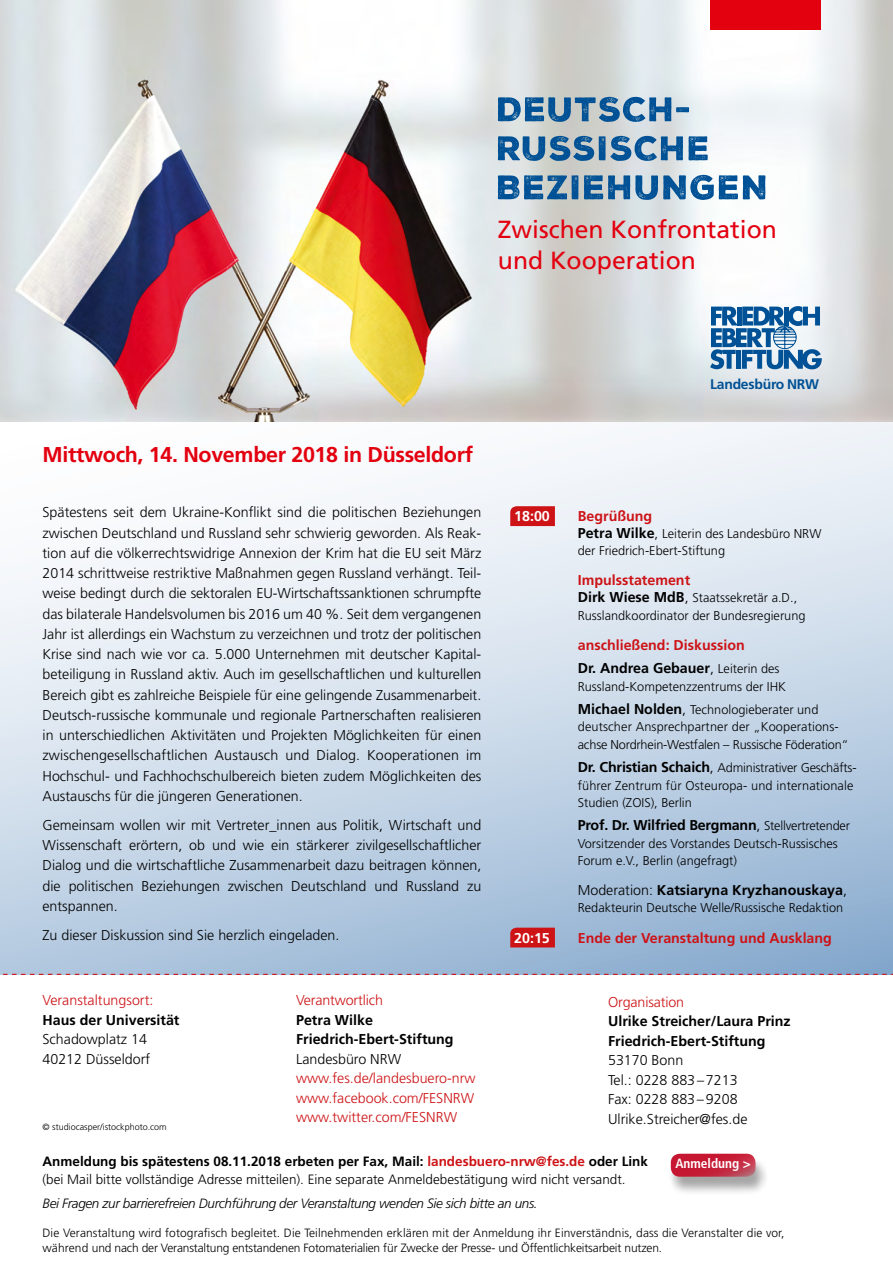
<style>
.page{position:relative;width:893px;height:1276px;background:#fff}
.page>*{position:absolute;margin:0;border:0;box-sizing:border-box;transform-origin:0 0}
.t1{font:24.75px/30.8px "Frutiger";color:#e3000f}
.t2{font:700 21.45px "Frutiger CE";letter-spacing:-.015em;color:#e3000f}
.t3{font:300 14.25px/20.2px "Frutiger";color:#000}
.t4{font:700 14.25px/19.5px "Frutiger CE";color:#000}
.t5{font:300 14.25px/19.5px "Frutiger";color:#cd1316;text-align:justify}
.t6{font:700 14.25px/23.7px "Frutiger";color:#cd1316}
.t7{font:700 14.25px "Frutiger";color:#000}
.t8{font:700 14.25px "Frutiger CE";color:#cd1316}
.t9{font:700 14.25px "Frutiger CE";color:#fff}
.t10{font:700 14.25px "Frutiger";color:#fff}
.t11{font:700 13.95px "Frutiger";letter-spacing:-.015em;color:#005195}
.t12{font:300 13.5px/18px "Frutiger";color:#000}
.t13{font:italic 300 13.5px "Frutiger";letter-spacing:-.025em;color:#000}
.t14{font:700 condensed 13.35px "Frutiger";color:#fff}
.t15{font:300 12.75px/17.2px "Frutiger";color:#000}
.t16{font:300 12px/15px "Frutiger";letter-spacing:.01em;color:#000}
.t17{font:300 9px "Frutiger";color:#000}
.s1{font-family:"Frutiger CE";font-weight:700;font-size:14.25px}
.s2{font-size:13.5px}
.s3{font-size:14.25px}
.s4{color:#000}
.s5{font-weight:300;color:#000}
.s6{font-weight:300;font-size:12.75px;color:#000}
.s7{font-weight:700;font-size:14.25px}
.s8{font-family:"Frutiger";font-weight:300}
.s9{font-family:"Frutiger";font-weight:300;font-size:12.75px}
.s10{font-weight:300}
.s11{font-weight:700}
.s12{font-weight:700;color:#cd1316}
.s13{font-family:"Frutiger CE";font-stretch:normal}
</style>
<div class="page">
<svg style="left:0;top:421px;width:893px;height:552px"></svg>
<img style="left:0;top:0;width:893px;height:421px">
<div style="left:710px;top:0;width:111px;height:30px;background:#e3000f"></div>
<svg style="left:0;top:973px;width:893px;height:2px;background:#a7889e"></svg>
<svg style="left:710px;top:306px;width:112px;height:63px"></svg>
<svg style="left:510px;top:506px;width:45px;height:20px"></svg>
<svg style="left:510px;top:927px;width:45px;height:20px"></svg>
<div style="left:666px;top:1155px;width:102px;height:40px;background:#000;opacity:.35"></div>
<svg style="left:671px;top:1153px;width:84px;height:23px;background:#c62841"></svg>
<svg style="left:498px;top:97px;width:191px;height:25px;background:#6e97b7"></svg>
<svg style="left:498px;top:136px;width:210px;height:25px;background:#6390b4"></svg>
<svg style="left:498px;top:175px;width:267px;height:25px;background:#6190b6"></svg>
<h1 class="t1" style="left:498px;top:214px;width:281px">Zwischen Konfrontation und Kooperation</h1>
<h2 class="t2" style="left:43px;top:441px;width:432px">Mittwoch, 14. November 2018 in Düsseldorf</h2>
<p class="t3" style="left:43px;top:502px;width:440px;text-align:justify">Spätestens seit dem Ukraine-Konflikt sind die politischen Beziehungen zwischen Deutschland und Russland sehr schwierig geworden. Als Reak&shy;tion auf die völkerrechtswidrige Annexion der Krim hat die EU seit März 2014 schrittweise restriktive Maßnahmen gegen Russland verhängt. Teil&shy;weise bedingt durch die sektoralen EU-Wirtschaftssanktionen schrumpfte das bilaterale Handelsvolumen bis 2016 um 40 %. Seit dem vergangenen Jahr ist allerdings ein Wachstum zu verzeichnen und trotz der politischen Krise sind nach wie vor ca. 5.000 Unternehmen mit deutscher Kapital&shy;beteiligung in Russland aktiv. Auch im gesellschaftlichen und kulturellen Bereich gibt es zahlreiche Beispiele für eine gelingende Zusammenarbeit.<br>Deutsch-russische kommunale und regionale Partnerschaften realisieren in unterschiedlichen Aktivitäten und Projekten Möglichkeiten für einen zwischengesellschaftlichen Austausch und Dialog. Kooperationen im Hochschul- und Fachhochschulbereich bieten zudem Möglichkeiten des Austauschs für die jüngeren Generationen.</p>
<p class="t3" style="left:43px;top:814px;width:440px;text-align:justify">Gemeinsam wollen wir mit Vertreter_innen aus Politik, Wirtschaft und Wissenschaft erörtern, ob und wie ein stärkerer zivilgesellschaftlicher Dialog und die wirtschaftliche Zusammenarbeit dazu beitragen können, die politischen Beziehungen zwischen Deutschland und Russland zu entspannen.</p>
<p class="t3" style="left:43px;top:924px;width:298px">Zu dieser Diskussion sind Sie herzlich eingeladen.</p>
<p class="t5" style="left:43px;top:990px;width:112px">Veranstaltungsort:</p>
<p class="t4" style="left:43px;top:1010px;width:138px">Haus der Universität</p>
<p class="t3" style="left:43px;top:1029px;width:109px;line-height:19.5px">Schadowplatz 14<br>40212 Düsseldorf</p>
<p class="t17" style="left:43px;top:1121px;width:126px">© studiocasper/istockphoto.com</p>
<p class="t5" style="left:296px;top:990px;width:88px">Verantwortlich</p>
<p class="t4" style="left:296px;top:1010px;width:159px">Petra Wilke<br>Friedrich-Ebert-Stiftung</p>
<p class="t3" style="left:296px;top:1048px;width:107px">Landesbüro NRW</p>
<p class="t5" style="left:296px;top:1068px;width:181px">www.fes.de/landesbuero-nrw www.facebook.com/FESNRW www.twitter.com/FESNRW</p>
<p class="t11" style="left:710px;top:376px;width:110px">Landesbüro NRW</p>
<p class="t9" style="left:514px;top:507px;width:37px">18:00</p>
<p class="t8" style="left:578px;top:507px;width:76px">Begrüßung</p>
<p class="t15" style="left:578px;top:525px;width:245px"><span class="s1">Petra Wilke</span><span class="s2">,</span> Leiterin des Landesbüro NRW der Friedrich-Ebert-Stiftung</p>
<p class="t6" style="left:578px;top:568px;width:114px">Impulsstatement</p>
<p class="t15" style="left:578px;top:589px;width:229px"><span class="s1">Dirk Wiese MdB</span><span class="s3">,</span> Staatssekretär a.D.,<br>Russlandkoordinator der Bundesregierung</p>
<p class="t6" style="left:578px;top:633px;width:203px">anschließend: Diskussion<br><span class="s4">Dr. Andrea Gebauer</span><span class="s5">,</span> <span class="s6">Leiterin des</span></p>
<p class="t15" style="left:578px;top:674px;width:242px;line-height:23.7px">Russland-Kompetenzzentrums der IHK<br><span class="s7">Michael Nolden</span><span class="s3">,</span> Technologieberater und</p>
<p class="t15" style="left:578px;top:718px;width:272px">deutscher Ansprechpartner der „Kooperations&shy;achse Nordrhein-Westfalen – Russische Föderation“</p>
<p class="t15" style="left:578px;top:759px;width:280px"><span class="s1">Dr. Christian Schaich</span><span class="s3">,</span> Administrativer Geschäfts&shy;führer Zentrum für Osteuropa- und internationale<br>Studien (ZOIS), Berlin</p>
<p class="t4" style="left:578px;top:815px;width:274px">Prof. Dr. Wilfried Bergmann<span class="s8">,</span> <span class="s9">Stellvertretender</span></p>
<p class="t15" style="left:578px;top:834px;width:262px">Vorsitzender des Vorstandes Deutsch-Russisches<br>Forum e.V., Berlin (angefragt)</p>
<p class="t7" style="left:578px;top:881px;width:271px"><span class="s10">Moderation:</span> Katsiaryna Kryzhanouskaya<span class="s10">,</span></p>
<p class="t15" style="left:578px;top:899px;width:267px">Redakteurin Deutsche Welle/Russische Redaktion</p>
<p class="t10" style="left:514px;top:929px;width:37px">20:15</p>
<p class="t6" style="left:578px;top:926px;width:256px">Ende der Veranstaltung und Ausklang</p>
<p class="t5" style="left:608px;top:992px;width:78px">Organisation</p>
<p class="t4" style="left:608px;top:1011px;width:184px">Ulrike Streicher/Laura Prinz<br>Friedrich-Ebert-Stiftung</p>
<p class="t3" style="left:608px;top:1050px;width:141px;line-height:19.5px">53170 Bonn<br>Tel.: 0228 883–7213<br>Fax: 0228 883–9208<br>Ulrike.Streicher@fes.de</p>
<p class="t12" style="left:43px;top:1152px;width:607px"><span class="s11">Anmeldung bis spätestens 08.11.2018 erbeten per Fax, Mail:</span> <span class="s12">landesbuero-nrw@fes.de</span> <span class="s11">oder Link </span>(bei Mail bitte vollständige Adresse mitteilen). Eine separate Anmeldebestätigung wird nicht versandt.</p>
<p class="t13" style="left:43px;top:1195px;width:497px">Bei Fragen zur barrierefreien Durchführung der Veranstaltung wenden Sie sich bitte an uns.</p>
<p class="t14" style="left:675px;top:1155px;width:77px">Anmeldung <span class="s13">&gt;</span></p>
<p class="t16" style="left:43px;top:1225px;width:744px">Die Veranstaltung wird fotografisch begleitet. Die Teilnehmenden erklären mit der Anmeldung ihr Einverständnis, dass die Veranstalter die vor, während und nach der Veranstaltung entstandenen Fotomaterialien für Zwecke der Presse- und Öffentlichkeitsarbeit nutzen.</p>
</div>
